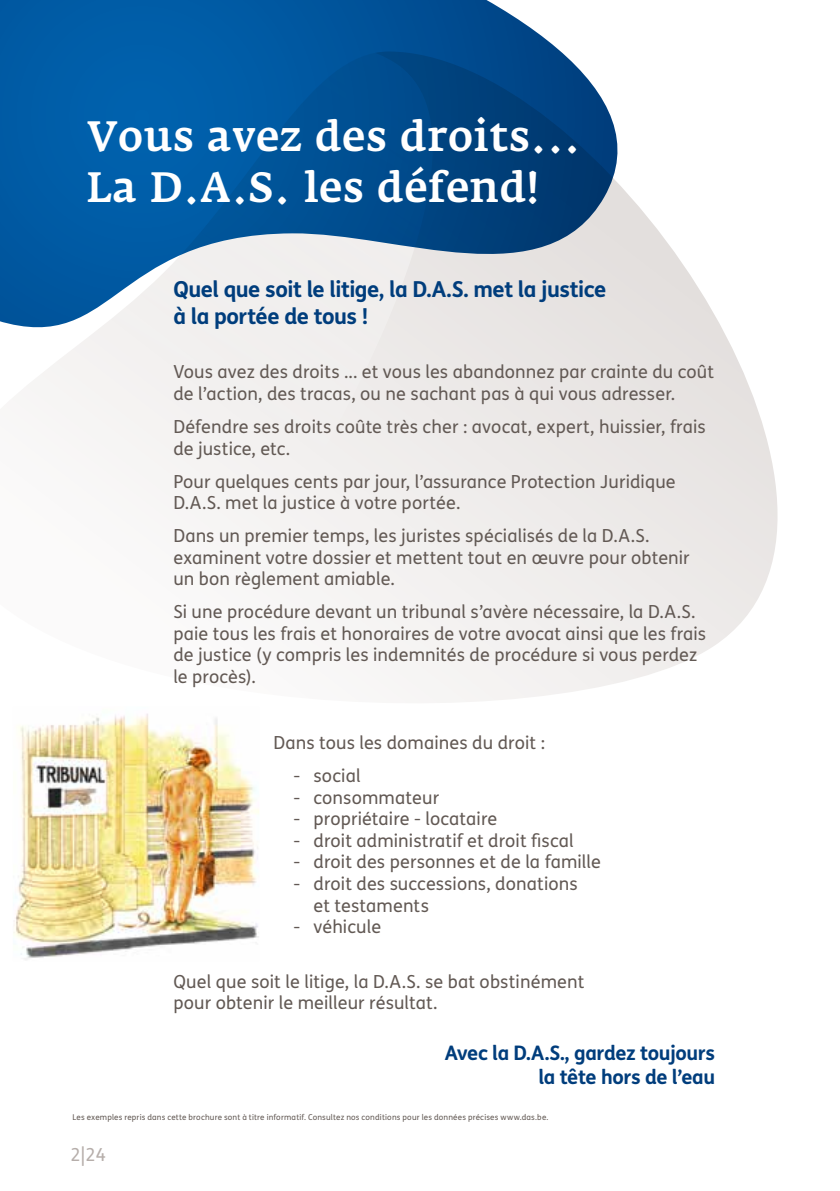
<style>
.page{position:relative;width:840px;height:1191px;background:#fff}
.page>*{position:absolute;margin:0;border:0;box-sizing:border-box;transform-origin:0 0}
.t1{font:500 42px/50.4px "Fedra Serif A Pro";letter-spacing:.015em;color:#fff}
.t2{font:700 22px/26.4px "FS Me";letter-spacing:-.025em;color:#003d7c}
.t3{font:700 20px/24px "FS Me";letter-spacing:-.02em;color:#003d7c;text-align:right}
.t4{font:18px/21.6px "FS Me";letter-spacing:.005em;color:#625954}
.t5{font:18px "FS Me";color:#b6aeaa}
.t6{font:8px "FS Me";letter-spacing:.02em;color:#625954}
</style>
<div class="page">
<svg style="left:170px;top:237px;width:608px;height:466px"></svg>
<div style="left:26px;top:365px;width:490px;height:132px;background:#f2f0ef"></div>
<svg style="left:0;top:0;width:663px;height:365px;background:#588bb6"></svg>
<img style="left:14px;top:713px;width:244px;height:247px">
<h1 class="t1" style="left:87px;top:111px;width:495px">Vous avez des droits...<br>La D.A.S. les défend!</h1>
<p class="t2" style="left:173px;top:275px;width:434px">Quel que soit le litige, la D.A.S. met la justice à la portée de tous !</p>
<p class="t4" style="left:173px;top:361px;width:542px">Vous avez des droits ... et vous les abandonnez par crainte du coût de l’action, des tracas, ou ne sachant pas à qui vous adresser.</p>
<p class="t4" style="left:173px;top:415px;width:533px">Défendre ses droits coûte très cher : avocat, expert, huissier, frais de justice, etc.</p>
<p class="t4" style="left:173px;top:470px;width:503px">Pour quelques cents par jour, l’assurance Protection Juridique<br>D.A.S. met la justice à votre portée.</p>
<p class="t4" style="left:173px;top:524px;width:517px">Dans un premier temps, les juristes spécialisés de la D.A.S. examinent votre dossier et mettent tout en œuvre pour obtenir un bon règlement amiable.</p>
<p class="t4" style="left:173px;top:601px;width:534px">Si une procédure devant un tribunal s’avère nécessaire, la D.A.S. paie tous les frais et honoraires de votre avocat ainsi que les frais de justice (y compris les indemnités de procédure si vous perdez le procès).</p>
<p class="t4" style="left:273px;top:731px;width:273px">Dans tous les domaines du droit :</p>
<p class="t4" style="left:293px;top:764px;width:69px">- social</p>
<p class="t4" style="left:293px;top:786px;width:147px">- consommateur</p>
<p class="t4" style="left:293px;top:807px;width:205px">- propriétaire - locataire</p>
<p class="t4" style="left:293px;top:829px;width:281px">- droit administratif et droit fiscal</p>
<p class="t4" style="left:293px;top:851px;width:309px">- droit des personnes et de la famille</p>
<p class="t4" style="left:313px;top:872px;width:265px;text-indent:-20px">- droit des successions, donations et testaments</p>
<p class="t4" style="left:293px;top:915px;width:89px">- véhicule</p>
<p class="t4" style="left:173px;top:970px;width:412px">Quel que soit le litige, la D.A.S. se bat obstinément pour obtenir le meilleur résultat.</p>
<p class="t3" style="left:444px;top:1040px;width:272px">Avec la D.A.S., gardez toujours la tête hors de l’eau</p>
<p class="t6" style="left:72px;top:1111px;width:477px">Les exemples repris dans cette brochure sont à titre informatif. Consultez nos conditions pour les données précises www.das.be.</p>
<p class="t5" style="left:70px;top:1141px;width:37px">2|24</p>
</div>
